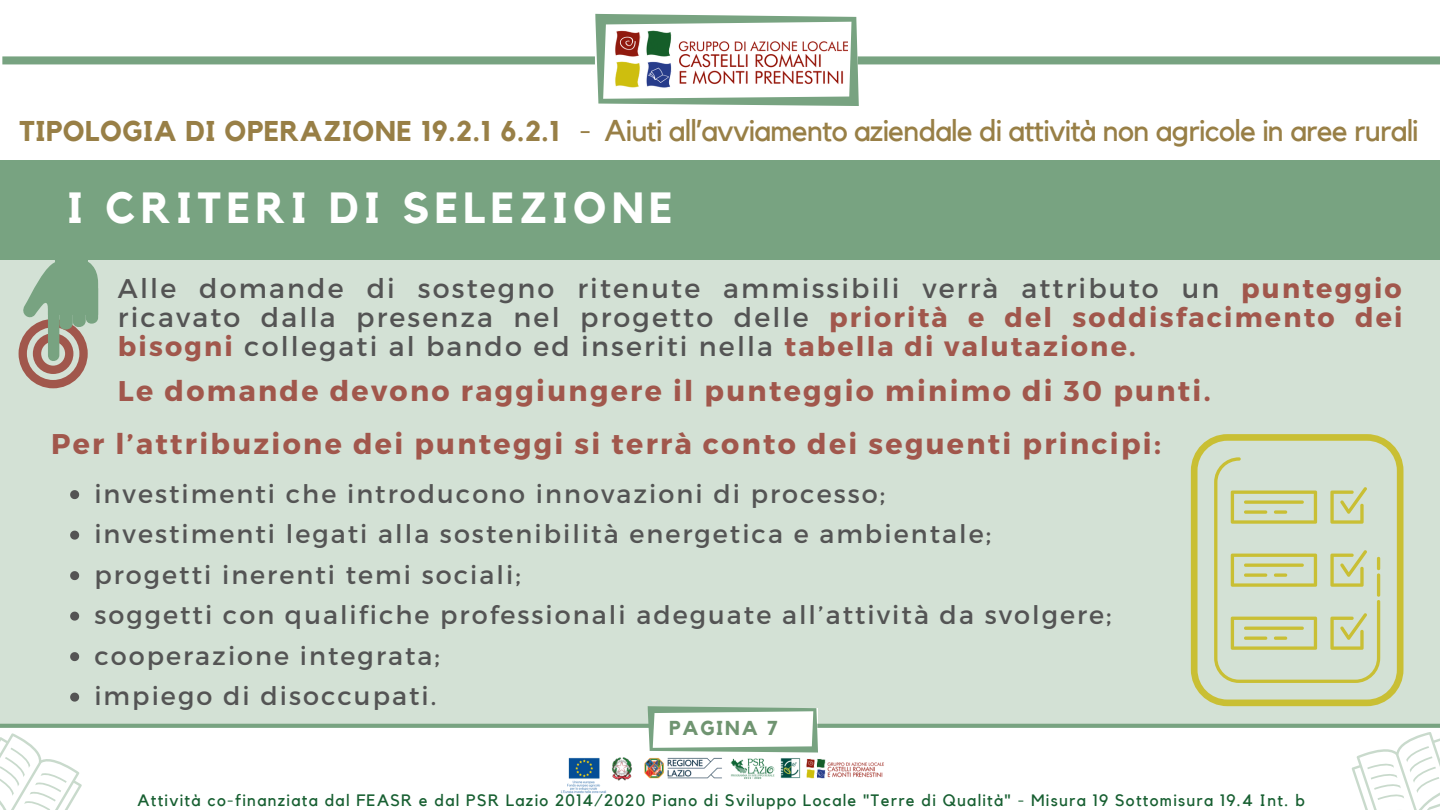
<style>
.page{position:relative;width:1440px;height:810px;background:#fff}
.page>*{position:absolute;margin:0;border:0;box-sizing:border-box;transform-origin:0 0}
.t1{font:700 43.5px "Kollektif";letter-spacing:.125em;color:#fff}
.t2{font:30px "Kollektif";letter-spacing:-.025em;color:#987f46}
.t3{font:700 28.5px "Montserrat";letter-spacing:.08em;color:#a1574c}
.t4{font:700 28.5px "Kollektif";letter-spacing:.02em;color:#987f46}
.t5{font:27px/29.2px "Montserrat";letter-spacing:.08em;color:#545454;text-align:justify}
.t6{font:25.5px "Montserrat";letter-spacing:.08em;color:#545454}
.t7{font:700 20.1px "Kollektif";letter-spacing:.09em;color:#6f9470}
.t8{font:16.5px "Kollektif";letter-spacing:.08em;color:#175f31}
.s1{font-weight:700;color:#a1574c}
</style>
<div class="page">
<div style="left:0;top:250px;width:1440px;height:476px;background:#d3e1d5"></div>
<svg style="left:2px;top:14px;width:1438px;height:92px"></svg>
<div style="left:0;top:160px;width:1440px;height:99px;background:#78a381"></div>
<svg style="left:70px;top:490px;width:9px;height:9px"></svg>
<svg style="left:70px;top:531px;width:9px;height:9px"></svg>
<svg style="left:70px;top:571px;width:9px;height:9px"></svg>
<svg style="left:70px;top:612px;width:9px;height:9px"></svg>
<svg style="left:70px;top:652px;width:9px;height:9px"></svg>
<svg style="left:0;top:693px;width:1440px;height:117px"></svg>
<svg style="left:19px;top:259px;width:79px;height:129px"></svg>
<svg style="left:1191px;top:434px;width:212px;height:272px"></svg>
<p class="t4" style="left:19px;top:118px;width:542px">TIPOLOGIA DI OPERAZIONE 19.2.1 6.2.1</p>
<p class="t2" style="left:580px;top:117px;width:841px">- Aiuti all’avviamento aziendale di attività non agricole in aree rurali</p>
<p class="t1" style="left:67px;top:188px;width:607px">I CRITERI DI SELEZIONE</p>
<p class="t5" style="left:118px;top:272px;width:1286px">Alle domande di sostegno ritenute ammissibili verrà attributo un <span class="s1">punteggio </span>ricavato dalla presenza nel progetto delle <span class="s1">priorità e del soddisfacimento dei bisogni</span> collegati al bando ed inseriti nella <span class="s1">tabella di valutazione.</span></p>
<p class="t3" style="left:118px;top:373px;width:1094px">Le domande devono raggiungere il punteggio minimo di 30 punti.</p>
<p class="t3" style="left:51px;top:425px;width:1111px">Per l’attribuzione dei punteggi si terrà conto dei seguenti principi:</p>
<p class="t6" style="left:94px;top:477px;width:792px">investimenti che introducono innovazioni di processo;</p>
<p class="t6" style="left:94px;top:517px;width:898px">investimenti legati alla sostenibilità energetica e ambientale;</p>
<p class="t6" style="left:94px;top:558px;width:428px">progetti inerenti temi sociali;</p>
<p class="t6" style="left:94px;top:598px;width:1019px">soggetti con qualifiche professionali adeguate all’attività da svolgere;</p>
<p class="t6" style="left:94px;top:639px;width:347px">cooperazione integrata;</p>
<p class="t6" style="left:94px;top:679px;width:343px">impiego di disoccupati.</p>
<p class="t7" style="left:669px;top:719px;width:110px">PAGINA 7</p>
<p class="t8" style="left:137px;top:793px;width:1169px">Attività co-finanziata dal FEASR e dal PSR Lazio 2014/2020 Piano di Sviluppo Locale "Terre di Qualità" - Misura 19 Sottomisura 19.4 Int. b</p>
</div>
